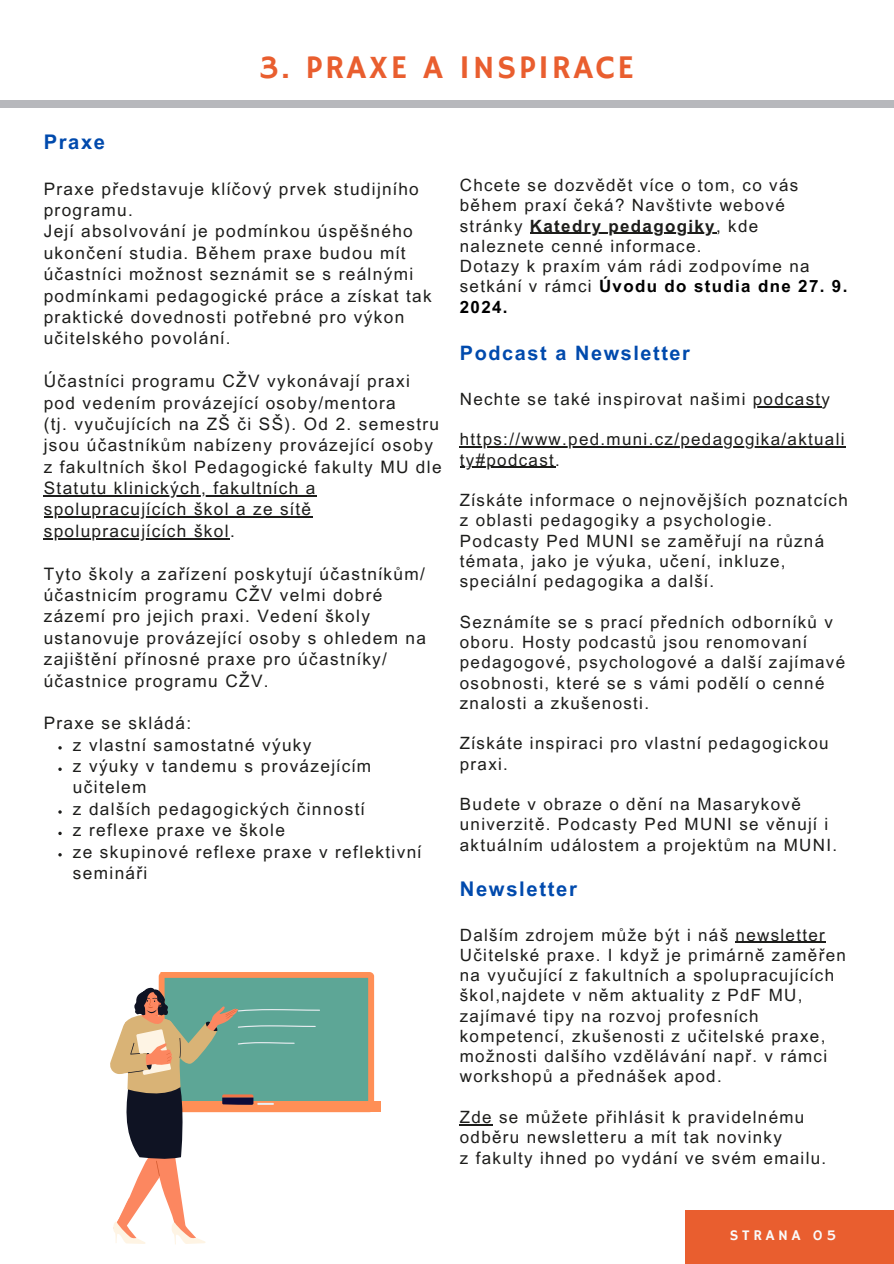
<style>
.page{position:relative;width:894px;height:1264px;background:#fff}
.page>*{position:absolute;margin:0;border:0;box-sizing:border-box;transform-origin:0 0}
.t1{font:33px "Hammersmith One";letter-spacing:.08em;color:#e95e2f}
.t2{font:700 20.25px "Arial MT Pro";letter-spacing:.08em;color:#004aad}
.t3{font:700 20.1px "Arial MT Pro";letter-spacing:.08em;color:#004aad}
.t4{font:700 19.8px "Arial MT Pro";letter-spacing:.08em;color:#004aad}
.t5{font:17.1px/21.3px "Arial MT Pro";letter-spacing:.08em;color:#1d1d1b}
.t6{font:16.95px/20.2px "Arial MT Pro";letter-spacing:.08em;color:#1d1d1b}
.t7{font:14.85px "Hammersmith One";letter-spacing:.25em;color:#fafafa}
.s1{font-weight:700}
.s2{font-weight:700;color:#000}
</style>
<div class="page">
<div style="left:685px;top:1210px;width:208px;height:53px;background:#e95e2f"></div>
<div style="left:0;top:100px;width:893px;height:7px;background:#b7b8bc"></div>
<div style="left:153px;top:1101px;width:228px;height:11px;background:#ff8f56"></div>
<svg style="left:110px;top:972px;width:264px;height:272px"></svg>
<hr style="left:44px;top:495px;width:273px;height:1px;background:#1d1d1b">
<hr style="left:44px;top:516px;width:268px;height:1px;background:#1d1d1b">
<hr style="left:44px;top:538px;width:186px;height:1px;background:#1d1d1b">
<svg style="left:58px;top:746px;width:4px;height:3px"></svg>
<svg style="left:58px;top:767px;width:4px;height:4px"></svg>
<svg style="left:58px;top:810px;width:4px;height:3px"></svg>
<svg style="left:58px;top:831px;width:4px;height:4px"></svg>
<svg style="left:58px;top:853px;width:4px;height:3px"></svg>
<hr style="left:529px;top:233px;width:187px;height:1px;background:#1d1d1b">
<hr style="left:752px;top:406px;width:69px;height:1px;background:#1d1d1b">
<hr style="left:459px;top:446px;width:386px;height:1px;background:#1d1d1b">
<hr style="left:459px;top:467px;width:96px;height:1px;background:#1d1d1b">
<hr style="left:735px;top:941px;width:91px;height:1px;background:#1d1d1b">
<hr style="left:459px;top:1124px;width:34px;height:1px;background:#1d1d1b">
<h1 class="t1" style="left:259px;top:48px;width:376px">3. PRAXE A INSPIRACE</h1>
<h2 class="t3" style="left:44px;top:134px;width:63px">Praxe</h2>
<h3 class="t5" style="left:44px;top:180px;width:389px">Praxe představuje klíčový prvek studijního programu.<br>Její absolvování je podmínkou úspěšného ukončení studia. Během praxe budou mít účastníci možnost seznámit se s reálnými podmínkami pedagogické práce a získat tak praktické dovednosti potřebné pro výkon učitelského povolání.</h3>
<h3 class="t5" style="left:44px;top:372px;width:399px">Účastníci programu CŽV vykonávají praxi pod vedením provázející osoby/mentora<br>(tj. vyučujících na ZŠ či SŠ). Od 2. semestru jsou účastníkům nabízeny provázející osoby z fakultních škol Pedagogické fakulty MU dle</h3>
<h3 class="t5" style="left:44px;top:479px;width:273px">Statutu klinických, fakultních a</h3>
<h3 class="t5" style="left:44px;top:501px;width:269px">spolupracujících škol a ze sítě</h3>
<p class="t5" style="left:44px;top:522px;width:192px">spolupracujících škol.</p>
<p class="t5" style="left:44px;top:565px;width:384px">Tyto školy a zařízení poskytují účastníkům/ účastnicím programu CŽV velmi dobré zázemí pro jejich praxi. Vedení školy ustanovuje provázející osoby s ohledem na zajištění přínosné praxe pro účastníky/ účastnice programu CŽV.</p>
<p class="t5" style="left:44px;top:714px;width:149px">Praxe se skládá:</p>
<p class="t5" style="left:73px;top:736px;width:240px">z vlastní samostatné výuky</p>
<p class="t5" style="left:73px;top:757px;width:300px">z výuky v tandemu s provázejícím učitelem</p>
<p class="t5" style="left:73px;top:800px;width:293px">z dalších pedagogických činností</p>
<p class="t5" style="left:73px;top:821px;width:213px">z reflexe praxe ve škole</p>
<h3 class="t5" style="left:73px;top:843px;width:350px">ze skupinové reflexe praxe v reflektivní semináři</h3>
<h2 class="t6" style="left:459px;top:177px;width:340px">Chcete se dozvědět více o tom, co vás během praxí čeká? Navštivte webové stránky <span class="s1">Katedry pedagogiky</span>, kde</h2>
<h3 class="t6" style="left:459px;top:238px;width:389px">naleznete cenné informace.<br>Dotazy k praxím vám rádi zodpovíme na setkání v rámci <span class="s2">Úvodu do studia dne 27. 9.<br>2024.</span></h3>
<h3 class="t4" style="left:459px;top:345px;width:232px">Podcast a Newsletter</h3>
<h3 class="t6" style="left:459px;top:391px;width:371px">Nechte se také inspirovat našimi podcasty</h3>
<h3 class="t6" style="left:459px;top:431px;width:386px">https://www.ped.muni.cz/pedagogika/aktuali</h3>
<h3 class="t6" style="left:459px;top:451px;width:102px">ty#podcast.</h3>
<h3 class="t6" style="left:459px;top:492px;width:389px">Získáte informace o nejnovějších poznatcích z oblasti pedagogiky a psychologie.<br>Podcasty Ped MUNI se zaměřují na různá témata, jako je výuka, učení, inkluze,</h3>
<h3 class="t6" style="left:459px;top:573px;width:256px">speciální pedagogika a další.</h3>
<h3 class="t6" style="left:459px;top:613px;width:387px">Seznámíte se s prací předních odborníků v oboru. Hosty podcastů jsou renomovaní pedagogové, psychologové a další zajímavé osobnosti, které se s vámi podělí o cenné</h3>
<h2 class="t6" style="left:459px;top:694px;width:191px">znalosti a zkušenosti.</h2>
<h2 class="t6" style="left:459px;top:735px;width:370px">Získáte inspiraci pro vlastní pedagogickou praxi.</h2>
<h2 class="t6" style="left:459px;top:796px;width:370px">Budete v obraze o dění na Masarykově univerzitě. Podcasty Ped MUNI se věnují i</h2>
<h3 class="t6" style="left:459px;top:836px;width:379px">aktuálním událostem a projektům na MUNI.</h3>
<h3 class="t2" style="left:459px;top:880px;width:118px">Newsletter</h3>
<h3 class="t6" style="left:459px;top:926px;width:366px">Dalším zdrojem může být i náš newsletter</h3>
<h3 class="t6" style="left:459px;top:946px;width:387px">Učitelské praxe. I když je primárně zaměřen na vyučující z fakultních a spolupracujících škol,najdete v něm aktuality z PdF MU, zajímavé tipy na rozvoj profesních kompetencí, zkušenosti z učitelské praxe, možnosti dalšího vzdělávání např. v rámci workshopů a přednášek apod.</h3>
<h3 class="t6" style="left:459px;top:1108px;width:346px">Zde se můžete přihlásit k pravidelnému</h3>
<p class="t6" style="left:459px;top:1129px;width:368px">odběru newsletteru a mít tak novinky<br>z fakulty ihned po vydání ve svém emailu.</p>
<p class="t7" style="left:729px;top:1226px;width:108px">STRANA 05</p>
</div>
